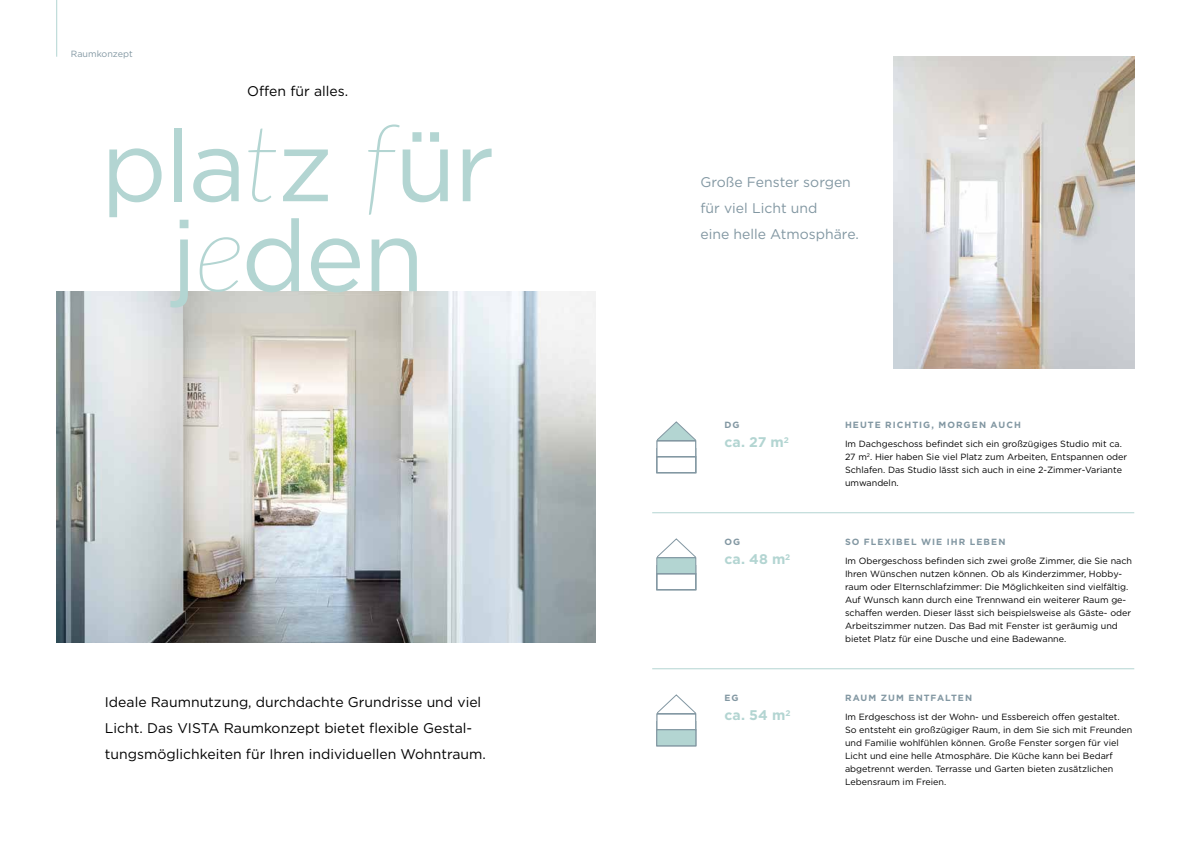
<style>
.page{position:relative;width:1191px;height:842px;background:#fff}
.page>*{position:absolute;margin:0;border:0;box-sizing:border-box;transform-origin:0 0}
.t1{font:100px/90px "Gotham";letter-spacing:-.025em;color:#b3d5d2;text-align:center}
.t2{font:14px/26px "Gotham";color:#000}
.t3{font:14px/26px "Gotham";color:#8297a2}
.t4{font:700 14px "Gotham";letter-spacing:.005em;color:#b3d5d2}
.t5{font:9px/13px "Gotham";color:#000}
.t6{font:700 9px "Gotham";letter-spacing:.115em;color:#8297a2}
.t7{font:9px "Gotham";color:#8297a2}
.s1{font-family:"Lato";font-weight:100;font-style:italic;font-size:108px}
</style>
<div class="page">
<hr style="left:56px;top:0;width:1px;height:57px;background:#b3d5d2">
<img style="left:57px;top:291px;width:538px;height:351px">
<svg style="left:657px;top:694px;width:39px;height:19px"></svg>
<div style="left:656px;top:713px;width:40px;height:17px;border:1px solid #8297a2"></div>
<div style="left:656px;top:729px;width:40px;height:17px;background:#b3d5d2;border:1px solid #8297a2"></div>
<img style="left:893px;top:57px;width:241px;height:312px">
<svg style="left:657px;top:421px;width:39px;height:19px"></svg>
<div style="left:656px;top:440px;width:40px;height:17px;border:1px solid #8297a2"></div>
<div style="left:656px;top:456px;width:40px;height:17px;border:1px solid #8297a2"></div>
<svg style="left:657px;top:538px;width:39px;height:19px"></svg>
<div style="left:656px;top:557px;width:40px;height:17px;background:#b3d5d2;border:1px solid #8297a2"></div>
<div style="left:656px;top:573px;width:40px;height:17px;border:1px solid #8297a2"></div>
<hr style="left:652px;top:512px;width:482px;height:1px;background:#b3d5d2">
<hr style="left:652px;top:668px;width:482px;height:1px;background:#b3d5d2">
<p class="t7" style="left:71px;top:49px;width:63px">Raumkonzept</p>
<h2 class="t2" style="left:247px;top:78px;width:102px">Offen für alles.</h2>
<h1 class="t1" style="left:101px;top:119px;width:395px">pla<span class="s1">t</span>z <span class="s1">f</span>ür j<span class="s1">e</span>den</h1>
<h2 class="t2" style="left:105px;top:689px;width:382px">Ideale Raumnutzung, durchdachte Grundrisse und viel<br>Licht. Das VISTA Raumkonzept bietet flexible Gestal&shy;tungsmöglichkeiten für Ihren individuellen Wohntraum.</h2>
<h2 class="t3" style="left:700px;top:169px;width:160px">Große Fenster sorgen für viel Licht und<br>eine helle Atmosphäre.</h2>
<p class="t6" style="left:724px;top:419px;width:17px">DG</p>
<h2 class="t4" style="left:724px;top:434px;width:66px">ca. 27 m<sup>2</sup></h2>
<p class="t6" style="left:845px;top:419px;width:177px">HEUTE RICHTIG, MORGEN AUCH</p>
<p class="t5" style="left:845px;top:437px;width:284px">Im Dachgeschoss befindet sich ein großzügiges Studio mit ca.<br>27 m<sup>2</sup>. Hier haben Sie viel Platz zum Arbeiten, Entspannen oder Schlafen. Das Studio lässt sich auch in eine 2-Zimmer-Variante umwandeln.</p>
<p class="t6" style="left:724px;top:536px;width:17px">OG</p>
<h2 class="t4" style="left:724px;top:551px;width:67px">ca. 48 m<sup>2</sup></h2>
<p class="t6" style="left:845px;top:536px;width:162px">SO FLEXIBEL WIE IHR LEBEN</p>
<p class="t5" style="left:845px;top:554px;width:288px">Im Obergeschoss befinden sich zwei große Zimmer, die Sie nach Ihren Wünschen nutzen können. Ob als Kinderzimmer, Hobby&shy;raum oder Elternschlafzimmer: Die Möglichkeiten sind vielfältig.<br>Auf Wunsch kann durch eine Trennwand ein weiterer Raum ge&shy;schaffen werden. Dieser lässt sich beispielsweise als Gäste- oder Arbeitszimmer nutzen. Das Bad mit Fenster ist geräumig und bietet Platz für eine Dusche und eine Badewanne.</p>
<p class="t6" style="left:724px;top:692px;width:16px">EG</p>
<h2 class="t4" style="left:724px;top:707px;width:67px">ca. 54 m<sup>2</sup></h2>
<p class="t6" style="left:845px;top:692px;width:129px">RAUM ZUM ENTFALTEN</p>
<p class="t5" style="left:845px;top:710px;width:289px">Im Erdgeschoss ist der Wohn- und Essbereich offen gestaltet.<br>So entsteht ein großzügiger Raum, in dem Sie sich mit Freunden und Familie wohlfühlen können. Große Fenster sorgen für viel Licht und eine helle Atmosphäre. Die Küche kann bei Bedarf abgetrennt werden. Terrasse und Garten bieten zusätzlichen Lebensraum im Freien.</p>
</div>
